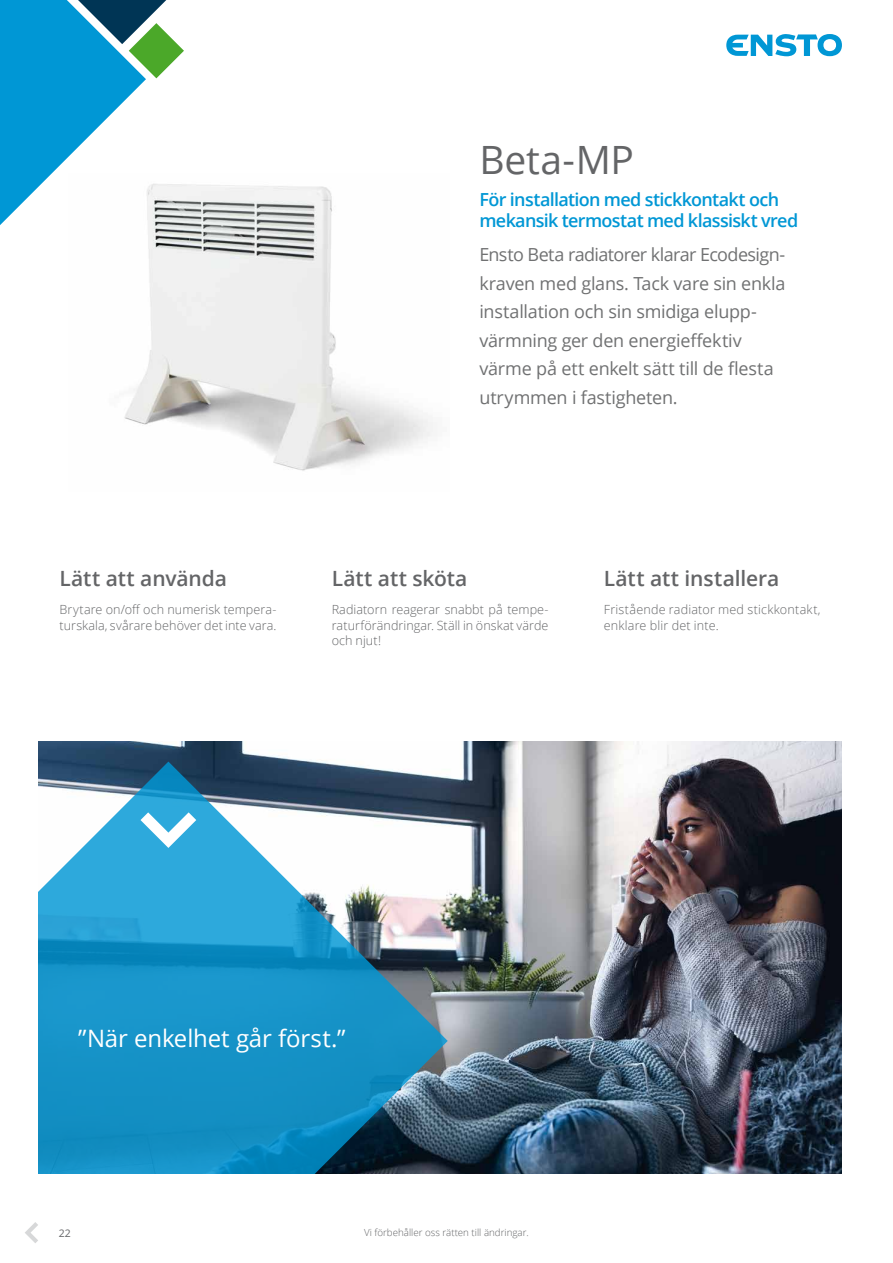
<style>
.page{position:relative;width:893px;height:1263px;background:#fff}
.page>*{position:absolute;margin:0;border:0;box-sizing:border-box;transform-origin:0 0}
.t1{font:39px "Open Sans";letter-spacing:-.005em;color:#646567}
.t2{font:24px "Open Sans";letter-spacing:-.005em;color:#fff}
.t3{font:600 21px "Open Sans";letter-spacing:-.005em;color:#646567}
.t4{font:18px/28.5px "Open Sans";letter-spacing:-.015em;color:#707172}
.t5{font:600 18px/21.6px "Open Sans";letter-spacing:-.04em;color:#0097d5}
.t6{font:300 12.6px/15.8px "Open Sans";letter-spacing:.005em;color:#646567}
.t7{font:10.5px "Open Sans";color:#646567}
.t8{font:300 9.75px "Open Sans";color:#646567}
</style>
<div class="page">
<svg style="left:726px;top:34px;width:116px;height:22px"></svg>
<svg style="left:0;top:0;width:184px;height:225px"></svg>
<svg style="left:25px;top:1222px;width:13px;height:21px"></svg>
<img style="left:69px;top:174px;width:364px;height:297px">
<img style="left:38px;top:742px;width:804px;height:432px">
<svg style="left:38px;top:761px;width:410px;height:413px;background:#4099c0"></svg>
<svg style="left:140px;top:812px;width:56px;height:36px"></svg>
<h1 class="t1" style="left:479px;top:133px;width:156px">Beta-MP</h1>
<h3 class="t5" style="left:479px;top:188px;width:320px">För installation med stickkontakt och mekansik termostat med klassiskt vred</h3>
<h3 class="t4" style="left:479px;top:240px;width:308px">Ensto Beta radiatorer klarar Ecodesign&shy;kraven med glans. Tack vare sin enkla installation och sin smidiga elupp&shy;värmning ger den energieffektiv värme på ett enkelt sätt till de flesta utrymmen i fastigheten.</h3>
<h3 class="t3" style="left:60px;top:564px;width:169px">Lätt att använda</h3>
<p class="t6" style="left:60px;top:601px;width:218px">Brytare on/off och numerisk tempera&shy;turskala, svårare behöver det inte vara.</p>
<h3 class="t3" style="left:332px;top:564px;width:137px">Lätt att sköta</h3>
<p class="t6" style="left:332px;top:601px;width:218px;text-align:justify">Radiatorn reagerar snabbt på tempe&shy;raturförändringar. Ställ in önskat värde och njut!</p>
<h3 class="t3" style="left:604px;top:564px;width:177px">Lätt att installera</h3>
<p class="t6" style="left:604px;top:601px;width:218px">Fristående radiator med stickkontakt, enklare blir det inte.</p>
<h2 class="t2" style="left:78px;top:1021px;width:269px">”När enkelhet går först.”</h2>
<p class="t7" style="left:59px;top:1226px;width:14px">22</p>
<p class="t8" style="left:364px;top:1226px;width:166px">Vi förbehåller oss rätten till ändringar.</p>
</div>
